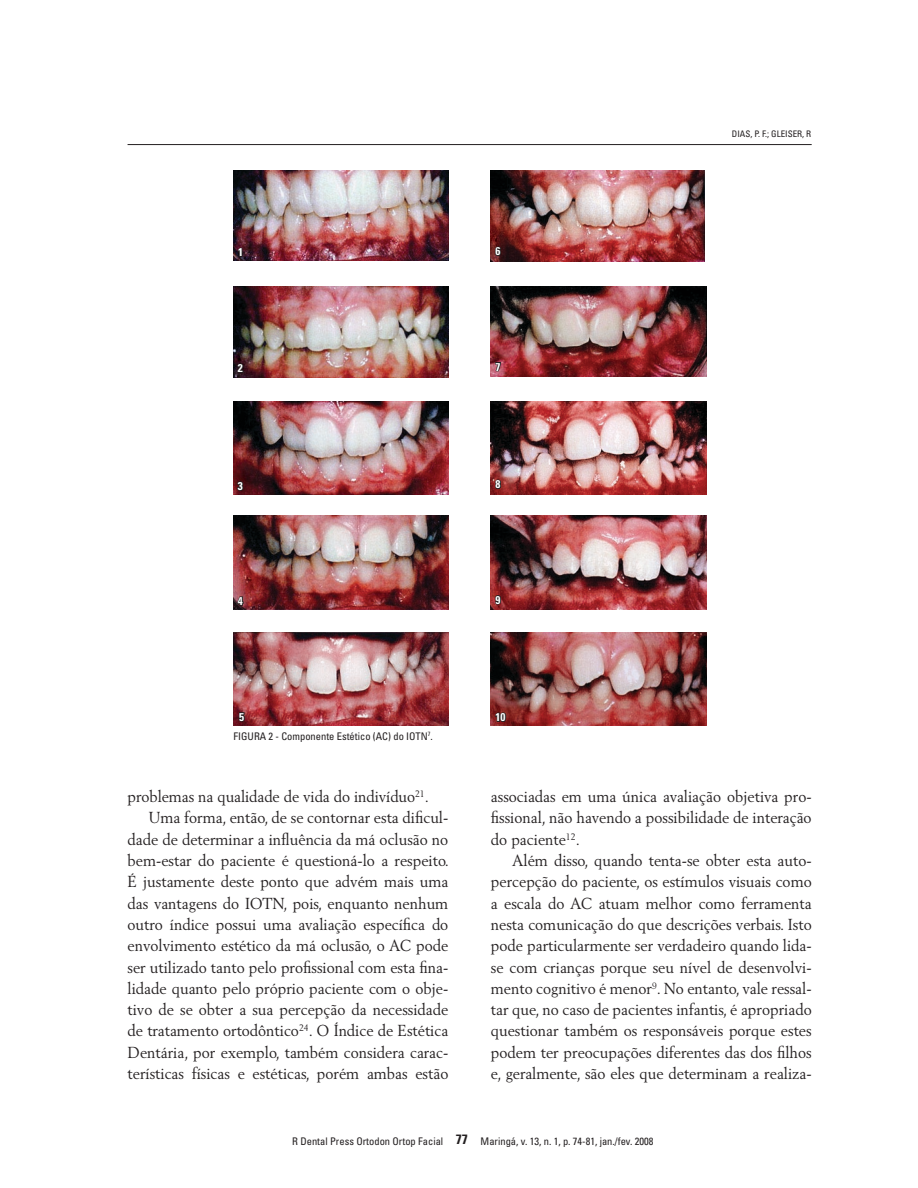
<style>
.page{position:relative;width:918px;height:1188px;background:#fff}
.page>*{position:absolute;margin:0;border:0;box-sizing:border-box;transform-origin:0 0}
.t1{font:15.75px/21.3px "Berling";color:#231f20;text-align:justify;scale:.95 1}
.t2{font:700 condensed 11.25px "Univers";color:#fff}
.t3{font:condensed 10.5px "Univers";color:#231f20}
.t4{font:condensed 9px "Univers";color:#231f20}
.s1{font-weight:700;font-size:13.5px}
</style>
<div class="page">
<hr style="left:128px;top:144px;width:684px;height:1px;background:#231f20">
<img style="left:234px;top:170px;width:214px;height:91px">
<img style="left:491px;top:633px;width:215px;height:93px">
<img style="left:234px;top:286px;width:214px;height:91px">
<img style="left:234px;top:401px;width:214px;height:94px">
<img style="left:234px;top:515px;width:214px;height:95px">
<img style="left:234px;top:633px;width:215px;height:93px">
<img style="left:491px;top:170px;width:214px;height:91px">
<img style="left:491px;top:286px;width:215px;height:91px">
<img style="left:491px;top:402px;width:215px;height:93px">
<img style="left:491px;top:515px;width:215px;height:94px">
<svg style="left:237px;top:247px;width:6px;height:11px"></svg>
<svg style="left:236px;top:363px;width:8px;height:11px"></svg>
<svg style="left:236px;top:481px;width:8px;height:11px"></svg>
<svg style="left:237px;top:590px;width:7px;height:17px"></svg>
<svg style="left:238px;top:711px;width:8px;height:11px"></svg>
<svg style="left:494px;top:712px;width:13px;height:11px"></svg>
<svg style="left:494px;top:594px;width:8px;height:11px"></svg>
<svg style="left:494px;top:479px;width:8px;height:11px"></svg>
<svg style="left:494px;top:361px;width:8px;height:11px"></svg>
<svg style="left:494px;top:246px;width:8px;height:11px"></svg>
<p class="t2" style="left:238px;top:246px;width:6px">1</p>
<p class="t2" style="left:496px;top:244px;width:6px">6</p>
<p class="t2" style="left:238px;top:361px;width:6px">2</p>
<p class="t2" style="left:496px;top:360px;width:6px">7</p>
<p class="t2" style="left:238px;top:479px;width:6px">3</p>
<p class="t2" style="left:496px;top:477px;width:6px">8</p>
<p class="t2" style="left:238px;top:594px;width:6px">4</p>
<p class="t2" style="left:496px;top:593px;width:6px">9</p>
<p class="t2" style="left:239px;top:710px;width:6px">5</p>
<p class="t2" style="left:496px;top:710px;width:11px">10</p>
<p class="t3" style="left:234px;top:730px;width:12px">Figura</p>
<p class="t3" style="left:269px;top:730px;width:166px">2 - Componente Estético (AC) do IOTN<sup>7</sup>.</p>
<p class="t4" style="left:732px;top:128px;width:81px">DIAS, P. F.; GLEISER, R</p>
<p class="t1" style="left:128px;top:786px;width:319px">problemas na qualidade de vida do indivíduo<sup>21</sup>.</p>
<p class="t1" style="left:149px;top:807px;width:317px">Uma forma, então, de se contornar esta dificul-</p>
<p class="t1" style="left:128px;top:828px;width:339px">dade de determinar a influência da má oclusão no</p>
<p class="t1" style="left:128px;top:850px;width:340px">bem-estar do paciente é questioná-lo a respeito.</p>
<p class="t1" style="left:128px;top:871px;width:339px">É justamente deste ponto que advém mais uma</p>
<p class="t1" style="left:128px;top:892px;width:339px">das vantagens do IOTN, pois, enquanto nenhum</p>
<p class="t1" style="left:128px;top:914px;width:339px">outro índice possui uma avaliação específica do</p>
<p class="t1" style="left:128px;top:935px;width:339px">envolvimento estético da má oclusão, o AC pode</p>
<p class="t1" style="left:128px;top:956px;width:339px">ser utilizado tanto pelo profissional com esta fina-</p>
<p class="t1" style="left:128px;top:977px;width:339px">lidade quanto pelo próprio paciente com o obje-</p>
<p class="t1" style="left:128px;top:999px;width:339px">tivo de se obter a sua percepção da necessidade</p>
<p class="t1" style="left:128px;top:1020px;width:339px">de tratamento ortodôntico<sup>24</sup>. O Índice de Estética</p>
<p class="t1" style="left:128px;top:1041px;width:339px">Dentária, por exemplo, também considera carac-</p>
<p class="t1" style="left:128px;top:1063px;width:339px">terísticas físicas e estéticas, porém ambas estão</p>
<p class="t1" style="left:491px;top:786px;width:339px">associadas em uma única avaliação objetiva pro&shy;fissional, não havendo a possibilidade de interação do paciente<sup>12</sup>.</p>
<p class="t1" style="left:491px;top:850px;width:339px;text-indent:21px">Além disso, quando tenta-se obter esta auto&shy;percepção do paciente, os estímulos visuais como a escala do AC atuam melhor como ferramenta nesta comunicação do que descrições verbais. Isto pode particularmente ser verdadeiro quando lida&shy;se com crianças porque seu nível de desenvolvi&shy;mento cognitivo é menor<sup>9</sup>. No entanto, vale ressal&shy;tar que, no caso de pacientes infantis, é apropriado questionar também os responsáveis porque estes podem ter preocupações diferentes das dos filhos e, geralmente, são eles que determinam a realiza-</p>
<p class="t3" style="left:292px;top:1134px;width:363px">R Dental Press Ortodon Ortop Facial <span class="s1">77</span> Maringá, v. 13, n. 1, p. 74-81, jan./fev. 2008</p>
</div>
